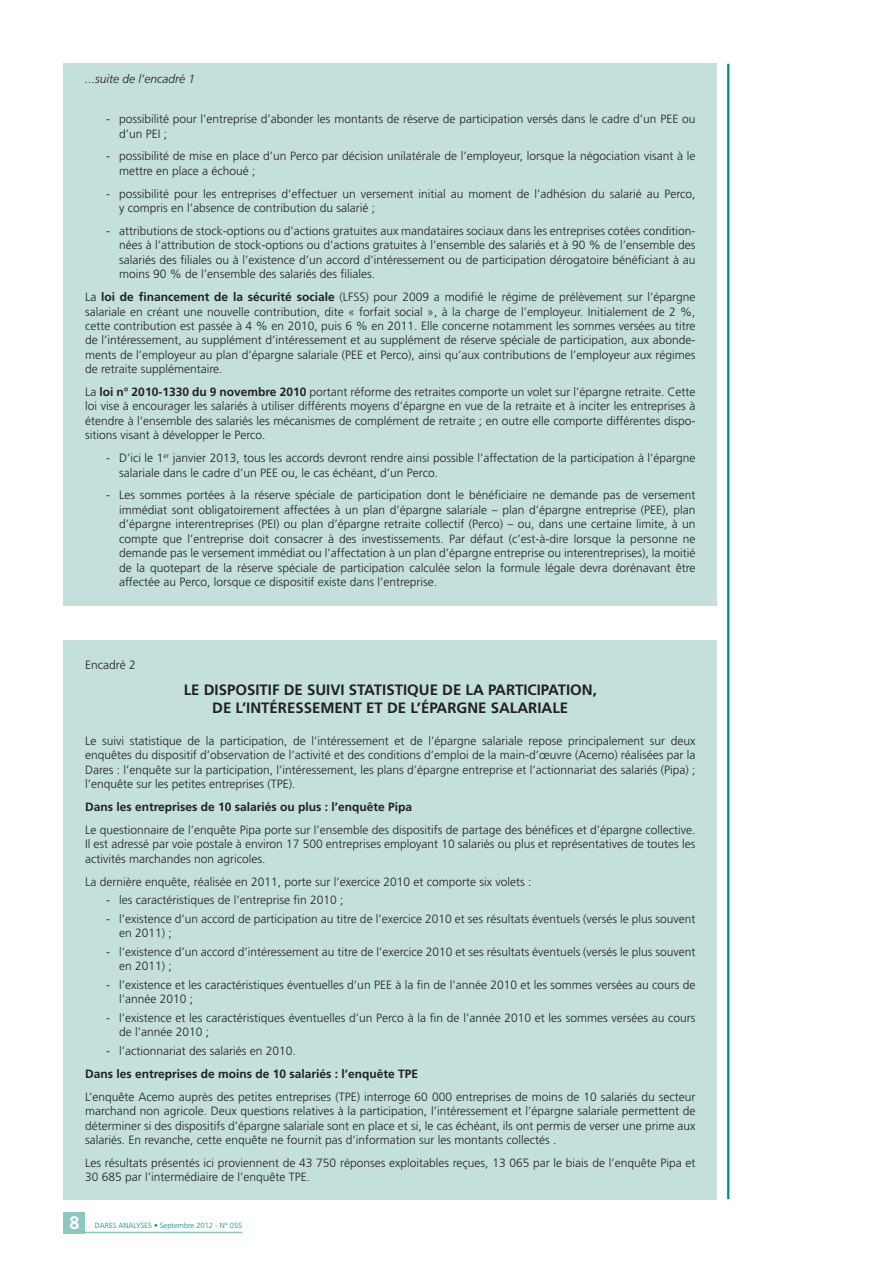
<style>
.page{position:relative;width:893px;height:1263px;background:#fff}
.page>*{position:absolute;margin:0;border:0;box-sizing:border-box;transform-origin:0 0}
.t1{font:700 18px "Frutiger";color:#fff}
.t2{font:700 15px/18px "Frutiger";color:#231f20;text-align:center}
.t3{font:300 12px/14.4px "Frutiger";color:#231f20}
.t4{font:700 12px "Frutiger";color:#231f20}
.t5{font:italic 300 12px "Frutiger";color:#231f20}
.t6{font:300 7.5px "Frutiger";color:#008e7f}
.s1{font-weight:700}
</style>
<div class="page">
<div style="left:64px;top:640px;width:653px;height:559px;background:#c3e0dd"></div>
<div style="left:64px;top:64px;width:653px;height:542px;background:#c3e0dd"></div>
<hr style="left:727px;top:64px;width:2px;height:1135px;background:#008e7f">
<div style="left:64px;top:1212px;width:21px;height:21px;background:#8cc7c2"></div>
<hr style="left:64px;top:1232px;width:178px;height:1px;background:#8cc7c2">
<p class="t5" style="left:85px;top:72px;width:112px">...suite de l’encadré 1</p>
<p class="t3" style="left:119px;top:112px;width:578px;text-indent:-13px">- possibilité pour l’entreprise d’abonder les montants de réserve de participation versés dans le cadre d’un PEE ou d’un PEI ;</p>
<p class="t3" style="left:119px;top:149px;width:578px;text-indent:-13px">- possibilité de mise en place d’un Perco par décision unilatérale de l’employeur, lorsque la négociation visant à le mettre en place a échoué ;</p>
<p class="t3" style="left:119px;top:187px;width:578px;text-indent:-13px">- possibilité pour les entreprises d’effectuer un versement initial au moment de l’adhésion du salarié au Perco, y compris en l’absence de contribution du salarié ;</p>
<p class="t3" style="left:119px;top:224px;width:578px;text-align:justify;text-indent:-13px">- attributions de stock-options ou d’actions gratuites aux mandataires sociaux dans les entreprises cotées condition&shy;nées à l’attribution de stock-options ou d’actions gratuites à l’ensemble des salariés et à 90 % de l’ensemble des salariés des filiales ou à l’existence d’un accord d’intéressement ou de participation dérogatoire bénéficiant à au moins 90 % de l’ensemble des salariés des filiales.</p>
<p class="t3" style="left:85px;top:290px;width:612px;text-align:justify">La <span class="s1">loi de financement de la sécurité sociale</span> (LFSS) pour 2009 a modifié le régime de prélèvement sur l’épargne salariale en créant une nouvelle contribution, dite « forfait social », à la charge de l’employeur. Initialement de 2 %, cette contribution est passée à 4 % en 2010, puis 6 % en 2011. Elle concerne notamment les sommes versées au titre de l’intéressement, au supplément d’intéressement et au supplément de réserve spéciale de participation, aux abonde&shy;ments de l’employeur au plan d’épargne salariale (PEE et Perco), ainsi qu’aux contributions de l’employeur aux régimes de retraite supplémentaire.</p>
<p class="t3" style="left:85px;top:385px;width:612px;text-align:justify">La <span class="s1">loi n° 2010-1330 du 9 novembre 2010</span> portant réforme des retraites comporte un volet sur l’épargne retraite. Cette loi vise à encourager les salariés à utiliser différents moyens d’épargne en vue de la retraite et à inciter les entreprises à étendre à l’ensemble des salariés les mécanismes de complément de retraite ; en outre elle comporte différentes dispo&shy;sitions visant à développer le Perco.</p>
<p class="t3" style="left:119px;top:451px;width:578px;text-indent:-13px">- D’ici le 1<sup>er</sup> janvier 2013, tous les accords devront rendre ainsi possible l’affectation de la participation à l’épargne salariale dans le cadre d’un PEE ou, le cas échéant, d’un Perco.</p>
<p class="t3" style="left:119px;top:488px;width:578px;text-align:justify;text-indent:-13px">- Les sommes portées à la réserve spéciale de participation dont le bénéficiaire ne demande pas de versement immédiat sont obligatoirement affectées à un plan d’épargne salariale – plan d’épargne entreprise (PEE), plan d’épargne interentreprises (PEI) ou plan d’épargne retraite collectif (Perco) – ou, dans une certaine limite, à un compte que l’entreprise doit consacrer à des investissements. Par défaut (c’est-à-dire lorsque la personne ne demande pas le versement immédiat ou l’affectation à un plan d’épargne entreprise ou interentreprises), la moitié de la quotepart de la réserve spéciale de participation calculée selon la formule légale devra dorénavant être affectée au Perco, lorsque ce dispositif existe dans l’entreprise.</p>
<p class="t3" style="left:85px;top:658px;width:52px">Encadré 2</p>
<p class="t2" style="left:184px;top:681px;width:415px">LE DISPOSITIF DE SUIVI STATISTIQUE DE LA PARTICIPATION,<br>DE L’INTÉRESSEMENT ET DE L’ÉPARGNE SALARIALE</p>
<p class="t3" style="left:85px;top:734px;width:612px;text-align:justify">Le suivi statistique de la participation, de l’intéressement et de l’épargne salariale repose principalement sur deux enquêtes du dispositif d’observation de l’activité et des conditions d’emploi de la main-d’œuvre (Acemo) réalisées par la Dares : l’enquête sur la participation, l’intéressement, les plans d’épargne entreprise et l’actionnariat des salariés (Pipa) ; l’enquête sur les petites entreprises (TPE).</p>
<p class="t4" style="left:85px;top:800px;width:329px">Dans les entreprises de 10 salariés ou plus : l’enquête Pipa</p>
<p class="t3" style="left:85px;top:823px;width:612px;text-align:justify">Le questionnaire de l’enquête Pipa porte sur l’ensemble des dispositifs de partage des bénéfices et d’épargne collective.<br>Il est adressé par voie postale à environ 17 500 entreprises employant 10 salariés ou plus et représentatives de toutes les activités marchandes non agricoles.</p>
<p class="t3" style="left:85px;top:874px;width:448px">La dernière enquête, réalisée en 2011, porte sur l’exercice 2010 et comporte six volets :</p>
<p class="t3" style="left:106px;top:893px;width:239px">- les caractéristiques de l’entreprise fin 2010 ;</p>
<p class="t3" style="left:119px;top:912px;width:578px;text-indent:-13px">- l’existence d’un accord de participation au titre de l’exercice 2010 et ses résultats éventuels (versés le plus souvent en 2011) ;</p>
<p class="t3" style="left:119px;top:945px;width:578px;text-indent:-13px">- l’existence d’un accord d’intéressement au titre de l’exercice 2010 et ses résultats éventuels (versés le plus souvent en 2011) ;</p>
<p class="t3" style="left:119px;top:978px;width:578px;text-indent:-13px">- l’existence et les caractéristiques éventuelles d’un PEE à la fin de l’année 2010 et les sommes versées au cours de l’année 2010 ;</p>
<p class="t3" style="left:119px;top:1011px;width:578px;text-indent:-13px">- l’existence et les caractéristiques éventuelles d’un Perco à la fin de l’année 2010 et les sommes versées au cours de l’année 2010 ;</p>
<p class="t3" style="left:106px;top:1044px;width:191px">- l’actionnariat des salariés en 2010.</p>
<p class="t4" style="left:85px;top:1067px;width:335px">Dans les entreprises de moins de 10 salariés : l’enquête TPE</p>
<p class="t3" style="left:85px;top:1090px;width:612px;text-align:justify">L’enquête Acemo auprès des petites entreprises (TPE) interroge 60 000 entreprises de moins de 10 salariés du secteur marchand non agricole. Deux questions relatives à la participation, l’intéressement et l’épargne salariale permettent de déterminer si des dispositifs d’épargne salariale sont en place et si, le cas échéant, ils ont permis de verser une prime aux salariés. En revanche, cette enquête ne fournit pas d’information sur les montants collectés .</p>
<p class="t3" style="left:85px;top:1156px;width:612px">Les résultats présentés ici proviennent de 43 750 réponses exploitables reçues, 13 065 par le biais de l’enquête Pipa et<br>30 685 par l’intermédiaire de l’enquête TPE.</p>
<h1 class="t1" style="left:69px;top:1212px;width:12px">8</h1>
<p class="t6" style="left:95px;top:1221px;width:149px">DARES ANALYSES • Septembre 2012 - N° 055</p>
</div>
